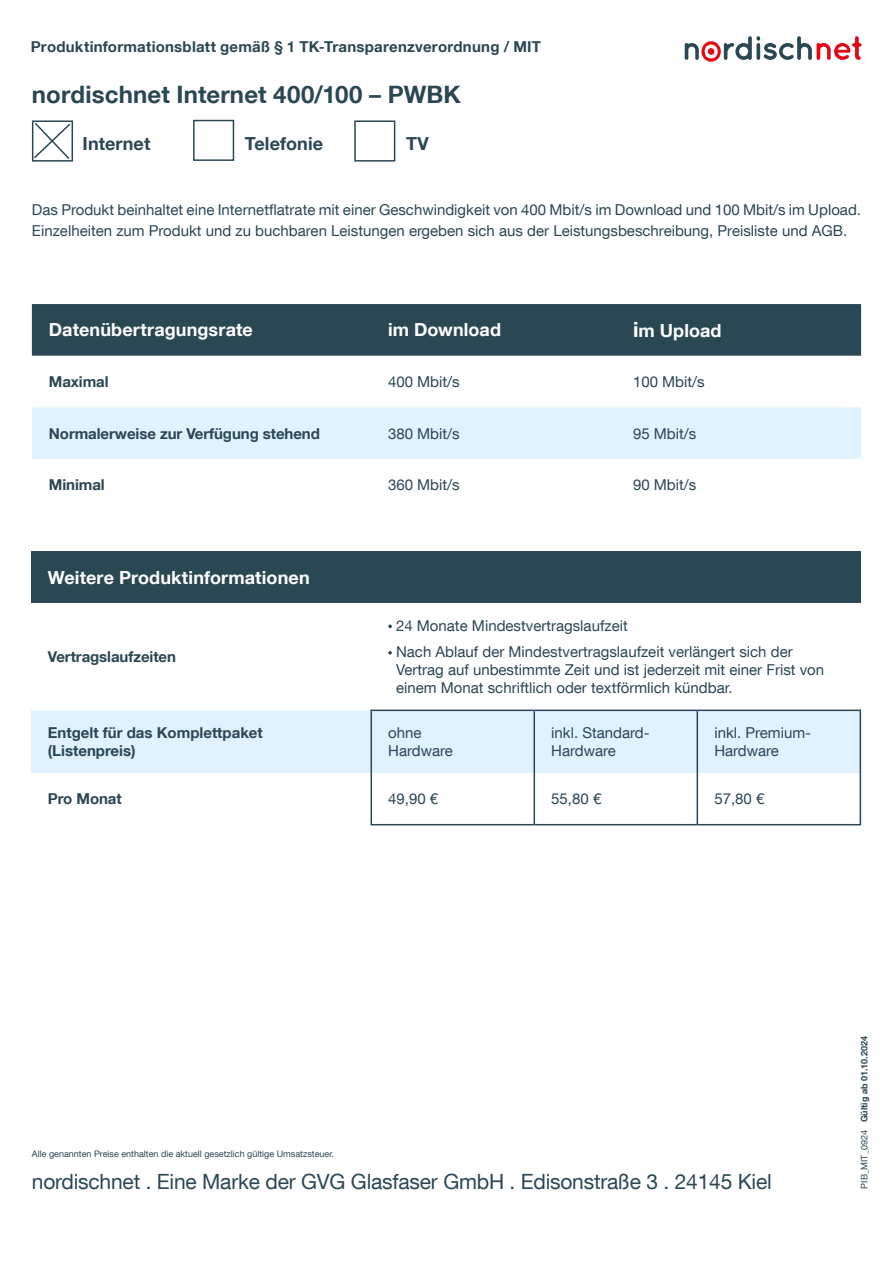
<style>
.page{position:relative;width:893px;height:1263px;background:#fff}
.page>*{position:absolute;margin:0;border:0;box-sizing:border-box;transform-origin:0 0}
.t1{font:700 24px "Helvetica Neue LT Com";letter-spacing:.005em;color:#2a4754}
.t2{font:21px "Helvetica Neue LT Com";letter-spacing:-.01em;color:#2a4754}
.t3{font:700 18px "Helvetica Neue LT Com";letter-spacing:.005em;color:#fff}
.t4{font:700 18px "Helvetica Neue LT Com";letter-spacing:.005em;color:#2a4754}
.t5{font:15px/18px "Helvetica Neue LT Com";color:#2a4754}
.t6{font:700 15px/18px "Helvetica Neue LT Com";color:#2a4754}
.t7{font:9px "Helvetica Neue LT Com";color:#2a4754}
.t8{font:700 9px "Helvetica Neue LT Com";color:#2a4754}
.s1{font-size:21px}
.s2{font-weight:400}
</style>
<div class="page">
<svg style="left:685px;top:36px;width:176px;height:26px"></svg>
<div style="left:708px;top:48px;width:6px;height:7px;background:#e30614;border-radius:50%"></div>
<div style="left:32px;top:304px;width:829px;height:52px;background:#2a4754"></div>
<div style="left:32px;top:407px;width:829px;height:52px;background:#e0f2fd"></div>
<div style="left:32px;top:120px;width:41px;height:42px;border:2px solid #2a4754"></div>
<div style="left:193px;top:120px;width:41px;height:41px;border:2px solid #2a4754"></div>
<div style="left:354px;top:120px;width:41px;height:42px;border:2px solid #2a4754"></div>
<svg style="left:32px;top:121px;width:40px;height:40px"></svg>
<div style="left:31px;top:551px;width:829px;height:52px;background:#2a4754"></div>
<div style="left:31px;top:710px;width:829px;height:63px;background:#e0f2fd"></div>
<hr style="left:370px;top:773px;width:2px;height:51px;background:#2a4754">
<hr style="left:534px;top:773px;width:1px;height:51px;background:#2a4754">
<hr style="left:697px;top:773px;width:1px;height:51px;background:#2a4754">
<hr style="left:860px;top:773px;width:1px;height:51px;background:#2a4754">
<hr style="left:370px;top:824px;width:164px;height:1px;background:#2a4754">
<hr style="left:534px;top:824px;width:163px;height:1px;background:#2a4754">
<hr style="left:697px;top:824px;width:164px;height:1px;background:#2a4754">
<hr style="left:370px;top:709px;width:164px;height:2px;background:#2a4754">
<hr style="left:370px;top:711px;width:2px;height:62px;background:#2a4754">
<hr style="left:534px;top:709px;width:163px;height:2px;background:#2a4754">
<hr style="left:534px;top:711px;width:1px;height:62px;background:#2a4754">
<hr style="left:697px;top:709px;width:164px;height:2px;background:#2a4754">
<hr style="left:697px;top:711px;width:1px;height:62px;background:#2a4754">
<hr style="left:860px;top:711px;width:1px;height:62px;background:#2a4754">
<svg style="left:388px;top:624px;width:4px;height:4px"></svg>
<svg style="left:388px;top:651px;width:4px;height:4px"></svg>
<p class="t6" style="left:31px;top:38px;width:512px">Produktinformationsblatt gemäß § 1 TK-Transparenzverordnung / MIT</p>
<p class="t1" style="left:32px;top:79px;width:430px">nordischnet Internet 400/100 – PWBK</p>
<p class="t4" style="left:83px;top:132px;width:69px">Internet</p>
<p class="t4" style="left:245px;top:132px;width:80px">Telefonie</p>
<p class="t4" style="left:406px;top:132px;width:24px">TV</p>
<p class="t5" style="left:32px;top:199px;width:831px;line-height:21px">Das Produkt beinhaltet eine Internetflatrate mit einer Geschwindigkeit von 400 Mbit/s im Download und 100 Mbit/s im Upload.<br>Einzelheiten zum Produkt und zu buchbaren Leistungen ergeben sich aus der Leistungsbeschreibung, Preisliste und AGB.</p>
<p class="t3" style="left:49px;top:318px;width:205px">Datenübertragungsrate</p>
<p class="t3" style="left:388px;top:318px;width:115px">im Download</p>
<p class="t3" style="left:633px;top:320px;width:90px"><span class="s1">i</span>m Upload</p>
<p class="t6" style="left:49px;top:372px;width:61px">Maximal</p>
<p class="t5" style="left:388px;top:372px;width:73px">400 Mbit/s</p>
<p class="t5" style="left:633px;top:372px;width:73px">100 Mbit/s</p>
<p class="t6" style="left:49px;top:424px;width:273px">Normalerweise zur Verfügung stehend</p>
<p class="t5" style="left:388px;top:424px;width:73px">380 Mbit/s</p>
<p class="t5" style="left:633px;top:424px;width:65px">95 Mbit/s</p>
<p class="t6" style="left:49px;top:475px;width:57px">Minimal</p>
<p class="t5" style="left:388px;top:475px;width:73px">360 Mbit/s</p>
<p class="t5" style="left:633px;top:475px;width:65px">90 Mbit/s</p>
<p class="t3" style="left:48px;top:566px;width:263px">Weitere Produktinformationen</p>
<p class="t6" style="left:48px;top:647px;width:130px">Vertragslaufzeiten</p>
<p class="t5" style="left:396px;top:616px;width:233px">24 Monate Mindestvertragslaufzeit</p>
<p class="t5" style="left:396px;top:643px;width:430px">Nach Ablauf der Mindestvertragslaufzeit verlängert sich der<br>Vertrag auf unbestimmte Zeit und ist jederzeit mit einer Frist von einem Monat schriftlich oder textförmlich kündbar.</p>
<p class="t6" style="left:48px;top:723px;width:216px">Entgelt für das Komplettpaket (Listenpreis)</p>
<p class="t5" style="left:388px;top:723px;width:66px">ohne<br>Hardware</p>
<p class="t5" style="left:551px;top:723px;width:100px">inkl. Standard-<br>Hardware</p>
<p class="t5" style="left:714px;top:723px;width:98px">inkl. Premium-<br>Hardware</p>
<p class="t6" style="left:48px;top:789px;width:75px">Pro Monat</p>
<p class="t5" style="left:388px;top:789px;width:52px">49,90 €</p>
<p class="t5" style="left:551px;top:789px;width:52px">55,80 €</p>
<p class="t5" style="left:714px;top:789px;width:52px">57,80 €</p>
<p class="t7" style="left:32px;top:1148px;width:304px">Alle genannten Preise enthalten die aktuell gesetzlich gültige Umsatzsteuer.</p>
<h2 class="t2" style="left:32px;top:1168px;width:741px">nordischnet . Eine Marke der GVG Glasfaser GmbH . Edisonstraße 3 . 24145 Kiel</h2>
<p class="t8" style="left:859px;top:1188px;width:154px;rotate:-90deg"><span class="s2">PIB_MIT_0924</span> Gültig ab 01.10.2024</p>
</div>
